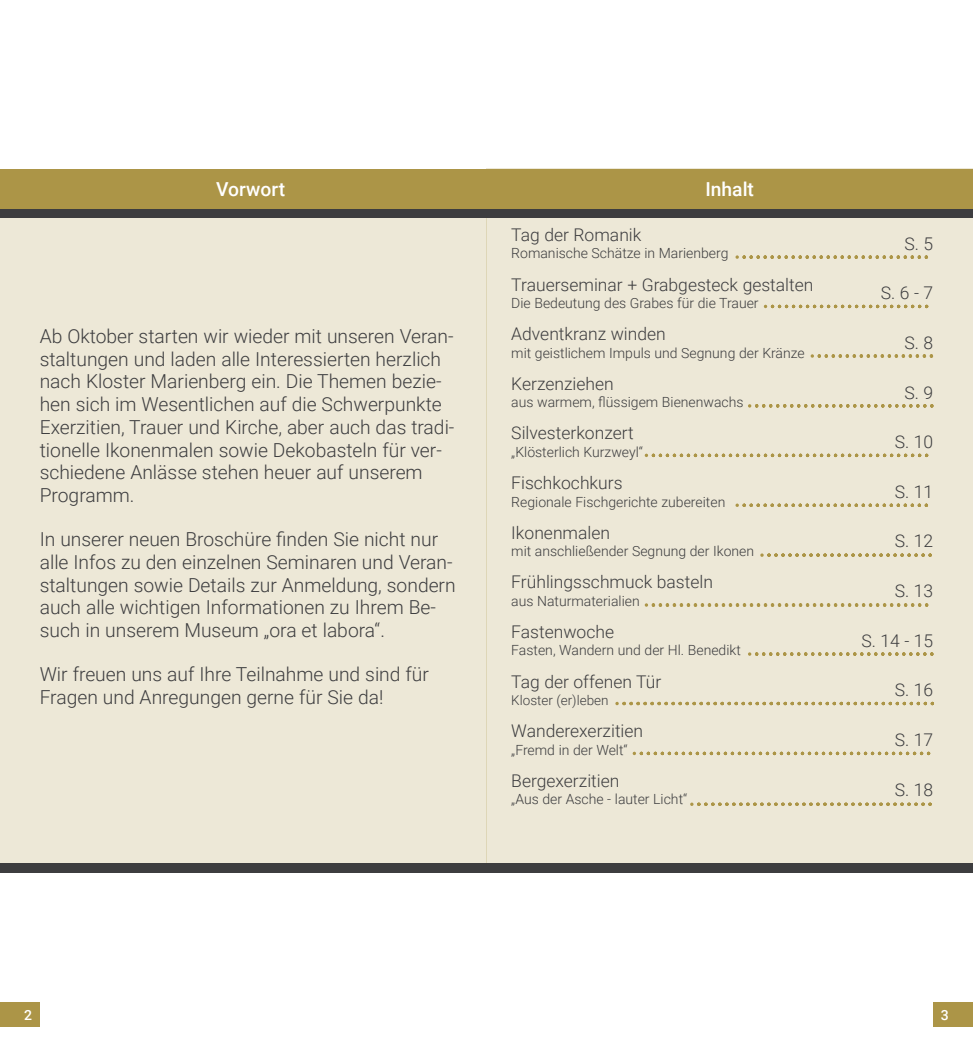
<style>
.page{position:relative;width:973px;height:1042px;background:#fff}
.page>*{position:absolute;margin:0;border:0;box-sizing:border-box;transform-origin:0 0}
.t1{font:300 19.25px/22.8px "Roboto";color:#3d3d3f}
.t2{font:500 19.25px "Roboto";color:#fff}
.t3{font:300 17.5px "Roboto";color:#3d3d3f}
.t4{font:300 14px "Roboto";color:#3d3d3f}
.t5{font:500 14px "Roboto";color:#fff}
.t6{font:300 13.47px "Roboto";color:#3d3d3f}
</style>
<div class="page">
<div style="left:0;top:218px;width:486px;height:646px;background:#ede8d7"></div>
<div style="left:486px;top:169px;width:486px;height:704px;background:#ede8d7"></div>
<div style="left:0;top:208px;width:486px;height:10px;background:#3d3d3f"></div>
<div style="left:0;top:863px;width:486px;height:10px;background:#3d3d3f"></div>
<div style="left:486px;top:863px;width:486px;height:10px;background:#3d3d3f"></div>
<div style="left:0;top:169px;width:486px;height:39px;background:#ac9547"></div>
<div style="left:486px;top:208px;width:486px;height:10px;background:#3d3d3f"></div>
<div style="left:486px;top:169px;width:486px;height:39px;background:#ac9547"></div>
<svg style="left:737px;top:255px;width:191px;height:4px"></svg>
<svg style="left:761px;top:553px;width:171px;height:4px"></svg>
<svg style="left:634px;top:751px;width:297px;height:4px"></svg>
<svg style="left:691px;top:802px;width:241px;height:4px"></svg>
<svg style="left:617px;top:702px;width:316px;height:3px"></svg>
<svg style="left:749px;top:652px;width:184px;height:4px"></svg>
<svg style="left:646px;top:603px;width:283px;height:4px"></svg>
<svg style="left:737px;top:503px;width:191px;height:4px"></svg>
<svg style="left:646px;top:454px;width:283px;height:3px"></svg>
<svg style="left:749px;top:404px;width:184px;height:4px"></svg>
<svg style="left:812px;top:354px;width:121px;height:4px"></svg>
<svg style="left:765px;top:305px;width:164px;height:3px"></svg>
<div style="left:0;top:1002px;width:40px;height:25px;background:#ac9547"></div>
<div style="left:933px;top:1002px;width:39px;height:25px;background:#ac9547"></div>
<p class="t2" style="left:216px;top:181px;width:70px">Vorwort</p>
<p class="t1" style="left:40px;top:327px;width:416px">Ab Oktober starten wir wieder mit unseren Veran‐ staltungen und laden alle Interessierten herzlich nach Kloster Marienberg ein. Die Themen bezie‐ hen sich im Wesentlichen auf die Schwerpunkte Exerzitien, Trauer und Kirche, aber auch das tradi‐ tionelle Ikonenmalen sowie Dekobasteln für ver‐ schiedene Anlässe stehen heuer auf unserem Programm.</p>
<p class="t1" style="left:40px;top:530px;width:417px">In unserer neuen Broschüre finden Sie nicht nur alle Infos zu den einzelnen Seminaren und Veran‐ staltungen sowie Details zur Anmeldung, sondern auch alle wichtigen Informationen zu Ihrem Be‐ such in unserem Museum „ora et labora“.</p>
<p class="t1" style="left:40px;top:664px;width:390px">Wir freuen uns auf Ihre Teilnahme und sind für<br>Fragen und Anregungen gerne für Sie da!</p>
<p class="t2" style="left:705px;top:181px;width:50px">Inhalt</p>
<p class="t3" style="left:511px;top:228px;width:132px">Tag der Romanik</p>
<p class="t4" style="left:511px;top:248px;width:219px">Romanische Schätze in Marienberg</p>
<p class="t3" style="left:511px;top:277px;width:303px">Trauerseminar + Grabgesteck gestalten</p>
<p class="t4" style="left:511px;top:297px;width:249px">Die Bedeutung des Grabes für die Trauer</p>
<p class="t3" style="left:511px;top:327px;width:156px">Adventkranz winden</p>
<p class="t4" style="left:511px;top:347px;width:295px">mit geistlichem Impuls und Segnung der Kränze</p>
<p class="t3" style="left:511px;top:377px;width:104px">Kerzenziehen</p>
<p class="t4" style="left:511px;top:397px;width:234px">aus warmem, flüssigem Bienenwachs</p>
<p class="t3" style="left:511px;top:426px;width:124px">Silvesterkonzert</p>
<p class="t4" style="left:511px;top:446px;width:133px">„Klösterlich Kurzweyl“</p>
<p class="t3" style="left:511px;top:476px;width:113px">Fischkochkurs</p>
<p class="t4" style="left:511px;top:496px;width:215px">Regionale Fischgerichte zubereiten</p>
<p class="t3" style="left:511px;top:525px;width:100px">Ikonenmalen</p>
<p class="t4" style="left:511px;top:546px;width:244px">mit anschließender Segnung der Ikonen</p>
<p class="t3" style="left:511px;top:575px;width:203px">Frühlingsschmuck basteln</p>
<p class="t4" style="left:511px;top:595px;width:130px">aus Naturmaterialien</p>
<p class="t3" style="left:511px;top:625px;width:104px">Fastenwoche</p>
<p class="t4" style="left:511px;top:645px;width:231px">Fasten, Wandern und der Hl. Benedikt</p>
<p class="t3" style="left:511px;top:674px;width:151px">Tag der offenen Tür</p>
<p class="t6" style="left:511px;top:695px;width:99px">Kloster (er)leben</p>
<p class="t3" style="left:511px;top:724px;width:133px">Wanderexerzitien</p>
<p class="t4" style="left:511px;top:744px;width:118px">„Fremd in der Welt“</p>
<p class="t3" style="left:511px;top:773px;width:110px">Bergexerzitien</p>
<p class="t4" style="left:511px;top:794px;width:177px">„Aus der Asche - lauter Licht“</p>
<p class="t3" style="left:904px;top:237px;width:30px">S. 5</p>
<p class="t3" style="left:880px;top:286px;width:54px">S.6-7</p>
<p class="t3" style="left:904px;top:336px;width:30px">S. 8</p>
<p class="t3" style="left:904px;top:385px;width:30px">S. 9</p>
<p class="t3" style="left:894px;top:435px;width:40px">S. 10</p>
<p class="t3" style="left:894px;top:485px;width:40px">S. 11</p>
<p class="t3" style="left:894px;top:534px;width:40px">S. 12</p>
<p class="t3" style="left:894px;top:584px;width:40px">S. 13</p>
<p class="t3" style="left:861px;top:633px;width:73px">S. 14 - 15</p>
<p class="t3" style="left:894px;top:683px;width:40px">S. 16</p>
<p class="t3" style="left:894px;top:733px;width:40px">S. 17</p>
<p class="t3" style="left:894px;top:782px;width:40px">S. 18</p>
<p class="t5" style="left:24px;top:1009px;width:9px">2</p>
<p class="t5" style="left:940px;top:1009px;width:9px">3</p>
</div>
